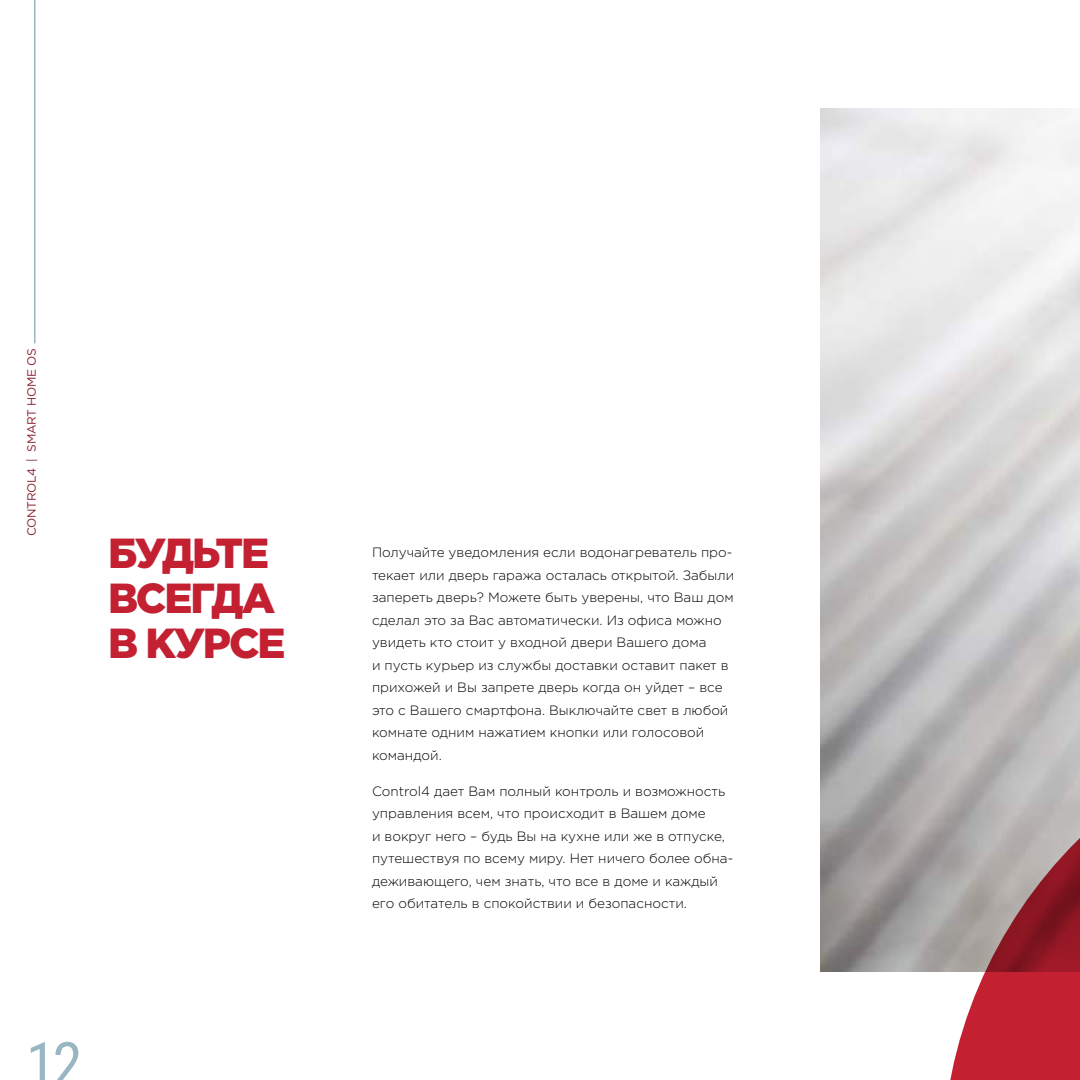
<style>
.page{position:relative;width:1080px;height:1080px;background:#fff}
.page>*{position:absolute;margin:0;border:0;box-sizing:border-box;transform-origin:0 0}
.t1{font:60px "Roboto Condensed";color:#99b7c2}
.t2{font:900 42px/45px "Gotham Pro";letter-spacing:-.05em;color:#c32032}
.t3{font:300 13.5px/22.5px "Gotham Pro";color:#000}
.t4{font:12px "Gotham Pro";letter-spacing:-.025em;color:#8b2131}
</style>
<div class="page">
<hr style="left:34px;top:0;width:1px;height:343px;background:#99b7c2">
<img style="left:821px;top:108px;width:259px;height:864px">
<svg style="left:942px;top:706px;width:138px;height:374px;background:#b67e83"></svg>
<p class="t4" style="left:25px;top:536px;width:189px;rotate:-90deg">CONTROL4 | SMART HOME OS</p>
<h2 class="t2" style="left:108px;top:529px;width:179px">БУДЬТЕ<br>ВСЕГДА<br>В КУРСЕ</h2>
<h1 class="t1" style="left:26px;top:1022px;width:58px">12</h1>
<p class="t3" style="left:372px;top:541px;width:364px">Получайте уведомления если водонагреватель про&shy;текает или дверь гаража осталась открытой. Забыли запереть дверь? Можете быть уверены, что Ваш дом сделал это за Вас автоматически. Из офиса можно увидеть кто стоит у входной двери Вашего дома<br>и пусть курьер из службы доставки оставит пакет в прихожей и Вы запрете дверь когда он уйдет – все это с Вашего смартфона. Выключайте свет в любой комнате одним нажатием кнопки или голосовой командой.</p>
<p class="t3" style="left:372px;top:780px;width:363px">Control4 дает Вам полный контроль и возможность управления всем, что происходит в Вашем доме<br>и вокруг него – будь Вы на кухне или же в отпуске, путешествуя по всему миру. Нет ничего более обна&shy;деживающего, чем знать, что все в доме и каждый его обитатель в спокойствии и безопасности.</p>
</div>
